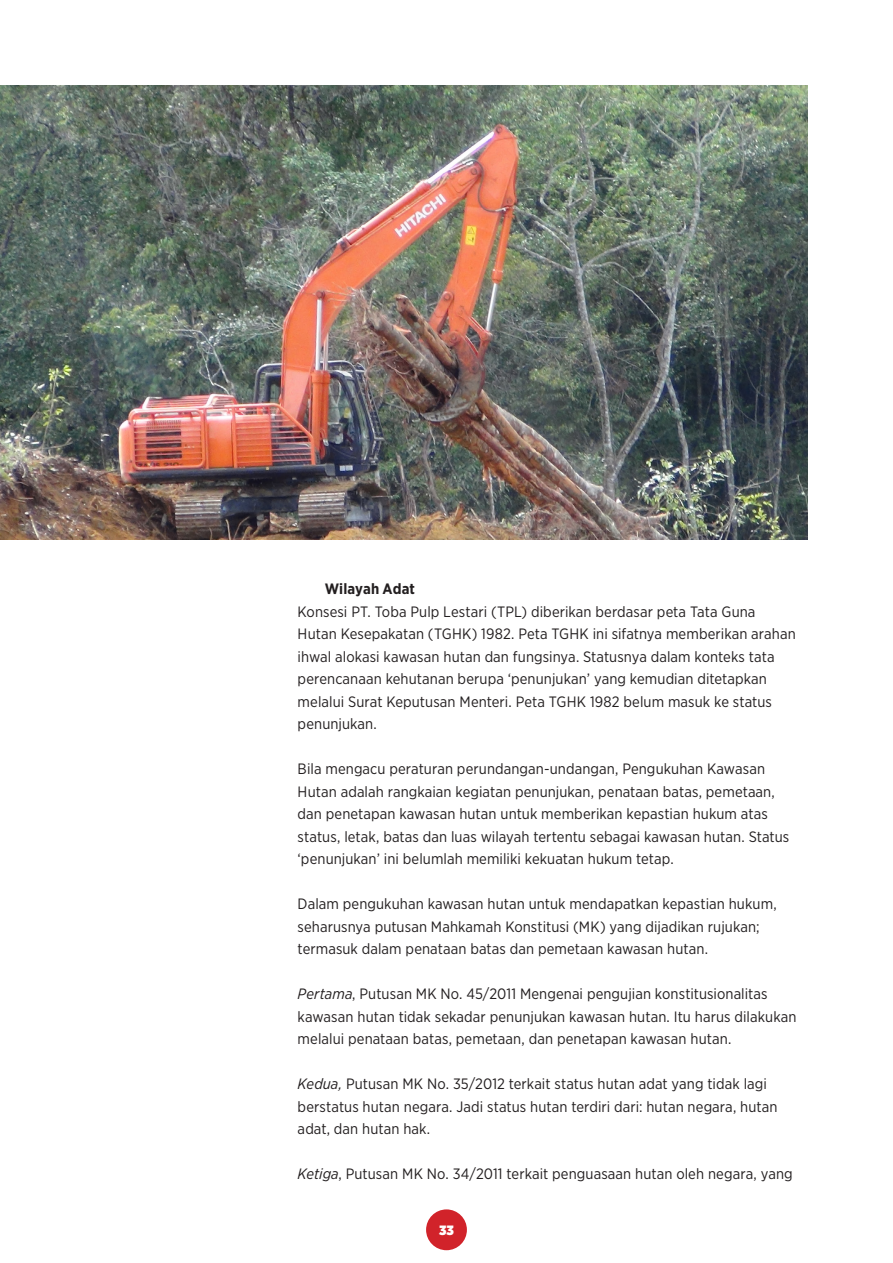
<style>
.page{position:relative;width:893px;height:1263px;background:#fff}
.page>*{position:absolute;margin:0;border:0;box-sizing:border-box;transform-origin:0 0}
.t1{font:15px/22.5px "Gotham Narrow";letter-spacing:.005em;color:#231f20}
.t2{font:700 15px "Gotham Narrow";letter-spacing:.01em;color:#231f20}
.t3{font:900 13.5px "Gotham Narrow";color:#fff}
.s1{font-style:italic}
</style>
<div class="page">
<div style="left:426px;top:1209px;width:41px;height:41px;background:#d1232a;border-radius:50%"></div>
<img style="left:0;top:85px;width:808px;height:454px">
<p class="t2" style="left:325px;top:579px;width:92px">Wilayah Adat</p>
<p class="t1" style="left:298px;top:600px;width:500px">Konsesi PT. Toba Pulp Lestari (TPL) diberikan berdasar peta Tata Guna Hutan Kesepakatan (TGHK) 1982. Peta TGHK ini sifatnya memberikan arahan ihwal alokasi kawasan hutan dan fungsinya. Statusnya dalam konteks tata perencanaan kehutanan berupa ‘penunjukan’ yang kemudian ditetapkan melalui Surat Keputusan Menteri. Peta TGHK 1982 belum masuk ke status penunjukan.</p>
<p class="t1" style="left:298px;top:757px;width:493px">Bila mengacu peraturan perundangan-undangan, Pengukuhan Kawasan Hutan adalah rangkaian kegiatan penunjukan, penataan batas, pemetaan, dan penetapan kawasan hutan untuk memberikan kepastian hukum atas status, letak, batas dan luas wilayah tertentu sebagai kawasan hutan. Status ‘penunjukan’ ini belumlah memiliki kekuatan hukum tetap.</p>
<p class="t1" style="left:298px;top:892px;width:481px">Dalam pengukuhan kawasan hutan untuk mendapatkan kepastian hukum, seharusnya putusan Mahkamah Konstitusi (MK) yang dijadikan rujukan; termasuk dalam penataan batas dan pemetaan kawasan hutan.</p>
<p class="t1" style="left:298px;top:982px;width:500px"><span class="s1">Pertama</span>, Putusan MK No. 45/2011 Mengenai pengujian konstitusionalitas kawasan hutan tidak sekadar penunjukan kawasan hutan. Itu harus dilakukan melalui penataan batas, pemetaan, dan penetapan kawasan hutan.</p>
<p class="t1" style="left:298px;top:1072px;width:481px"><span class="s1">Kedua,</span> Putusan MK No. 35/2012 terkait status hutan adat yang tidak lagi berstatus hutan negara. Jadi status hutan terdiri dari: hutan negara, hutan adat, dan hutan hak.</p>
<p class="t1" style="left:298px;top:1162px;width:497px"><span class="s1">Ketiga</span>, Putusan MK No. 34/2011 terkait penguasaan hutan oleh negara, yang</p>
<p class="t3" style="left:439px;top:1221px;width:16px">33</p>
</div>
